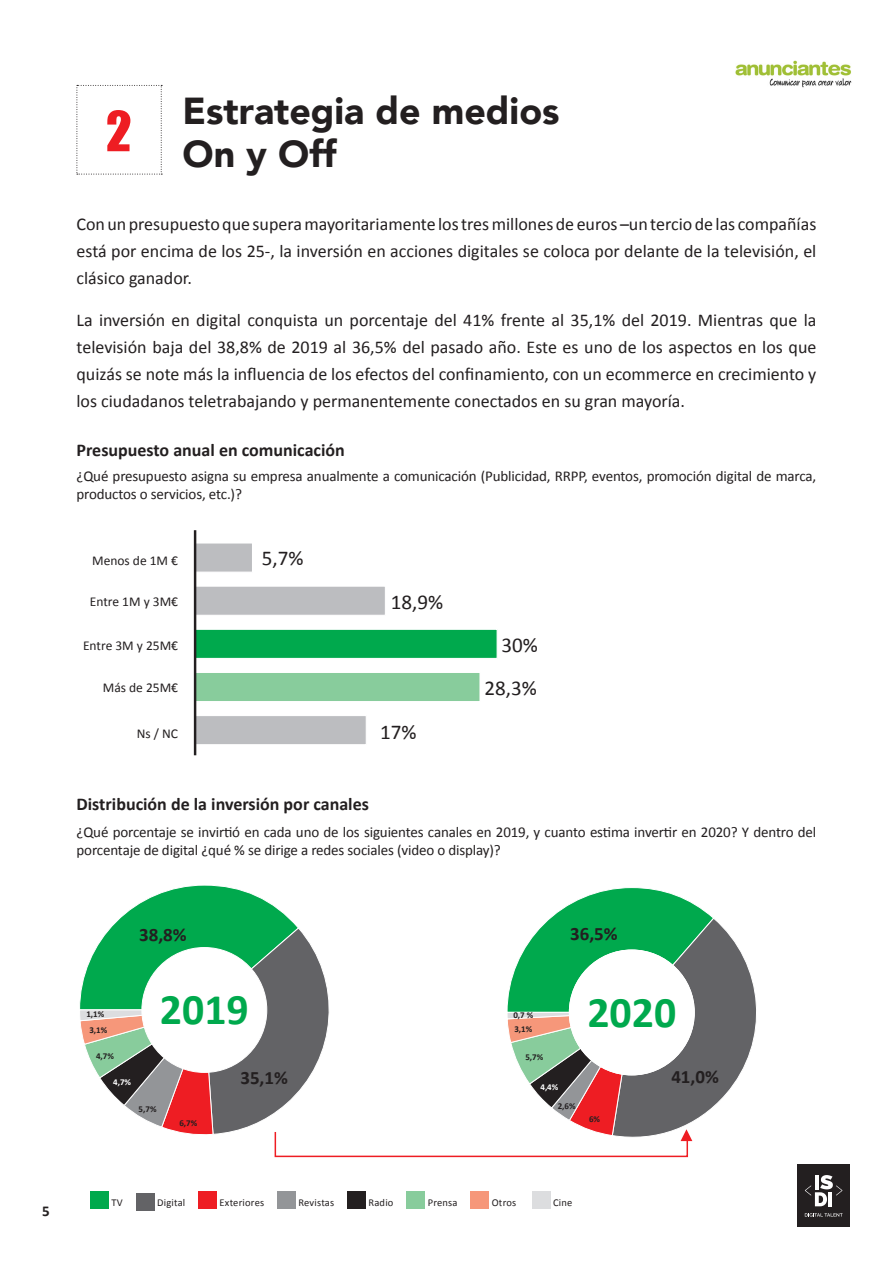
<style>
.page{position:relative;width:893px;height:1263px;background:#fff}
.page>*{position:absolute;margin:0;border:0;box-sizing:border-box;transform-origin:0 0}
.t1{font:51.15px "Impact";color:#ee1d23}
.t2{font:700 43.8px "Calibri";color:#00a94d}
.t3{font:900 37.5px/43.5px "Avenir";color:#231f20}
.t4{font:21.15px/43.5px "Calibri";color:#231f20;text-align:right}
.t5{font:700 18.9px "Calibri";color:#231f20}
.t6{font:18px/27px "Calibri";color:#231f20;text-align:justify}
.t7{font:700 18px "Calibri";color:#231f20}
.t8{font:15px/18px "Calibri";letter-spacing:-.01em;color:#231f20}
.t9{font:700 15px "Calibri";color:#231f20}
.t10{font:13.5px "Calibri";color:#231f20}
.t11{font:10.5px "Calibri";letter-spacing:.02em;color:#231f20}
.t12{font:700 9px "Calibri";color:#231f20}
.t13{font:700 9px "Calibri";color:#fff}
</style>
<div class="page">
<img style="left:735px;top:60px;width:117px;height:28px">
<div style="left:797px;top:1165px;width:53px;height:62px;background:#231f20"></div>
<svg style="left:805px;top:1175px;width:37px;height:31px"></svg>
<hr style="left:828px;top:1192px;width:4px;height:14px;background:#fff">
<svg style="left:805px;top:1213px;width:38px;height:3px"></svg>
<svg style="left:77px;top:85px;width:85px;height:90px"></svg>
<div style="left:195px;top:542px;width:58px;height:31px;background:#bcbdc0;border:1px solid #fff"></div>
<div style="left:195px;top:586px;width:191px;height:30px;background:#bcbdc0;border:1px solid #fff"></div>
<div style="left:195px;top:629px;width:303px;height:30px;background:#00a94d;border:1px solid #fff"></div>
<div style="left:195px;top:672px;width:285px;height:30px;background:#88cc9c;border:1px solid #fff"></div>
<div style="left:195px;top:715px;width:172px;height:30px;background:#bcbdc0;border:1px solid #fff"></div>
<hr style="left:194px;top:530px;width:2px;height:225px;background:#231f20">
<div style="left:90px;top:1191px;width:19px;height:18px;background:#00a94d"></div>
<div style="left:136px;top:1193px;width:18px;height:17px;background:#636366"></div>
<div style="left:198px;top:1191px;width:19px;height:18px;background:#ee1d23"></div>
<div style="left:277px;top:1191px;width:19px;height:18px;background:#939598"></div>
<div style="left:347px;top:1191px;width:19px;height:18px;background:#231f20"></div>
<div style="left:407px;top:1191px;width:18px;height:18px;background:#88cc9c"></div>
<div style="left:471px;top:1191px;width:18px;height:18px;background:#f6977a"></div>
<div style="left:532px;top:1191px;width:18px;height:18px;background:#dcdddf"></div>
<svg style="left:79px;top:885px;width:677px;height:273px"></svg>
<h1 class="t1" style="left:106px;top:91px;width:27px">2</h1>
<h3 class="t3" style="left:182px;top:88px;width:379px">Estrategia de medios<br>On y Off</h3>
<p class="t6" style="left:77px;top:209px;width:741px">Con un presupuesto que supera mayoritariamente los tres millones de euros –un tercio de las compañías está por encima de los 25-, la inversión en acciones digitales se coloca por delante de la televisión, el clásico ganador.</p>
<p class="t6" style="left:77px;top:305px;width:741px">La inversión en digital conquista un porcentaje del 41% frente al 35,1% del 2019. Mientras que la televisión baja del 38,8% de 2019 al 36,5% del pasado año. Este es uno de los aspectos en los que quizás se note más la influencia de los efectos del confinamiento, con un ecommerce en crecimiento y los ciudadanos teletrabajando y permanentemente conectados en su gran mayoría.</p>
<p class="t7" style="left:77px;top:438px;width:270px">Presupuesto anual en comunicación</p>
<p class="t8" style="left:77px;top:467px;width:741px">¿Qué presupuesto asigna su empresa anualmente a comunicación (Publicidad, RRPP, eventos, promoción digital de marca, productos o servicios, etc.)?</p>
<p class="t10" style="left:92px;top:552px;width:87px">Menos de 1M €</p>
<p class="t10" style="left:90px;top:594px;width:90px">Entre 1M y 3M€</p>
<p class="t10" style="left:83px;top:637px;width:97px">Entre 3M y 25M€</p>
<p class="t10" style="left:103px;top:679px;width:77px">Más de 25M€</p>
<p class="t10" style="left:137px;top:725px;width:43px">Ns / NC</p>
<p class="t4" style="left:262px;top:536px;width:43px">5,7%</p>
<p class="t4" style="left:391px;top:579px;width:54px">18,9%</p>
<p class="t4" style="left:380px;top:709px;width:38px">17%</p>
<p class="t7" style="left:77px;top:793px;width:294px">Distribución de la inversión por canales</p>
<p class="t4" style="left:484px;top:622px;width:55px">30%<br>28,3%</p>
<p class="t8" style="left:77px;top:822px;width:741px">¿Qué porcentaje se invirtió en cada uno de los siguientes canales en 2019, y cuanto estima invertir en 2020? Y dentro del porcentaje de digital ¿qué % se dirige a redes sociales (video o display)?</p>
<p class="t5" style="left:139px;top:923px;width:49px">38,8%</p>
<p class="t5" style="left:570px;top:922px;width:49px">36,5%</p>
<p class="t12" style="left:86px;top:1008px;width:19px">1,1%</p>
<p class="t12" style="left:89px;top:1025px;width:19px">3,1%</p>
<h2 class="t2" style="left:160px;top:982px;width:90px">2019</h2>
<h2 class="t2" style="left:587px;top:984px;width:90px">2020</h2>
<p class="t12" style="left:513px;top:1010px;width:21px">0,7 %</p>
<p class="t12" style="left:514px;top:1023px;width:19px">3,1%</p>
<p class="t12" style="left:96px;top:1050px;width:19px">4,7%</p>
<p class="t12" style="left:525px;top:1051px;width:19px">5,7%</p>
<p class="t13" style="left:113px;top:1077px;width:19px">4,7%</p>
<p class="t5" style="left:240px;top:1066px;width:49px">35,1%</p>
<p class="t13" style="left:540px;top:1081px;width:19px">4,4%</p>
<p class="t5" style="left:671px;top:1065px;width:49px">41,0%</p>
<p class="t12" style="left:139px;top:1103px;width:19px">5,7%</p>
<p class="t12" style="left:558px;top:1100px;width:19px">2,6%</p>
<p class="t12" style="left:179px;top:1117px;width:19px">6,7%</p>
<p class="t12" style="left:589px;top:1113px;width:13px">6%</p>
<p class="t9" style="left:42px;top:1201px;width:9px">5</p>
<p class="t11" style="left:112px;top:1196px;width:13px">TV</p>
<p class="t11" style="left:157px;top:1196px;width:30px">Digital</p>
<p class="t11" style="left:220px;top:1196px;width:46px">Exteriores</p>
<p class="t11" style="left:298px;top:1196px;width:37px">Revistas</p>
<p class="t11" style="left:368px;top:1196px;width:27px">Radio</p>
<p class="t11" style="left:428px;top:1196px;width:31px">Prensa</p>
<p class="t11" style="left:492px;top:1196px;width:26px">Otros</p>
<p class="t11" style="left:553px;top:1196px;width:21px">Cine</p>
</div>
